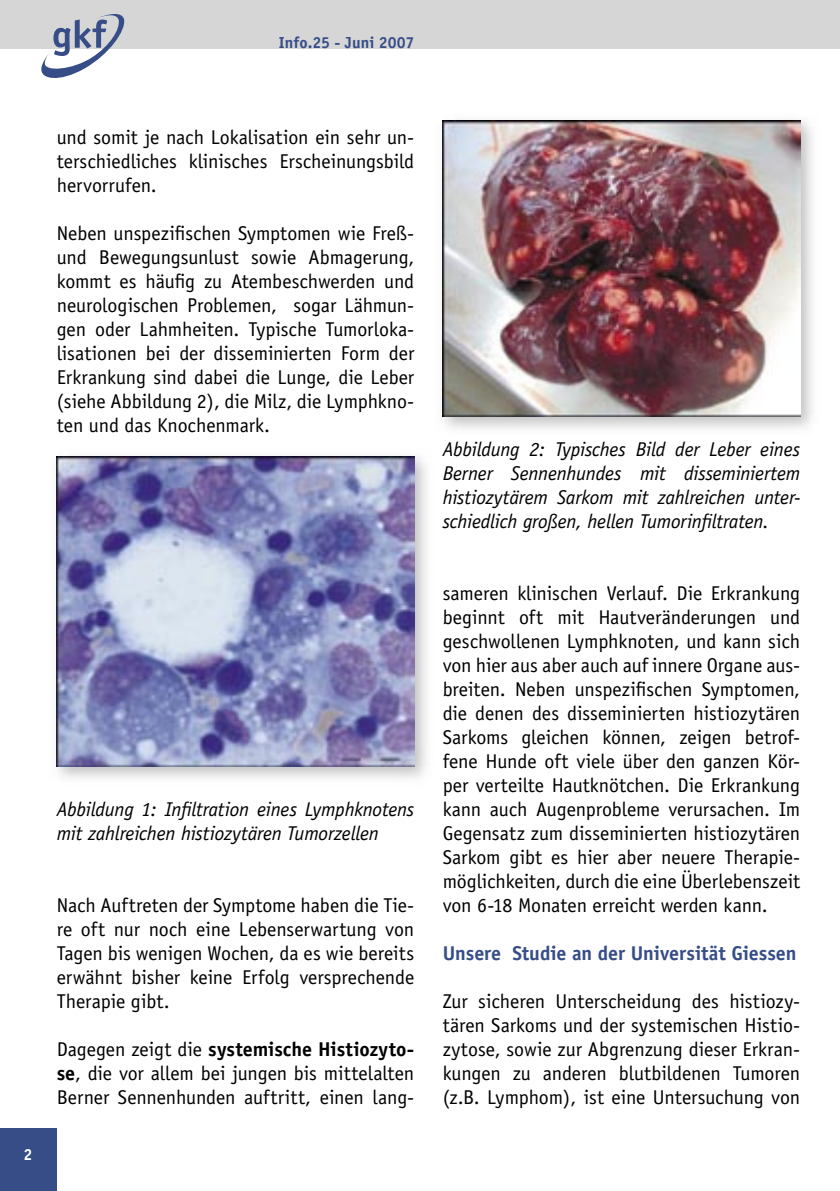
<style>
.page{position:relative;width:840px;height:1191px;background:#fff}
.page>*{position:absolute;margin:0;border:0;box-sizing:border-box;transform-origin:0 0}
.t1{font:20px/24px "Officina Sans";letter-spacing:-.005em;color:#000;text-align:justify}
.t2{font:italic 20px/24px "Officina Sans";letter-spacing:-.01em;color:#000;text-align:justify}
.t3{font:700 20px "Officina Sans";letter-spacing:-.005em;color:#374d88}
.t4{font:700 16px "Officina Sans";letter-spacing:.005em;color:#374d88}
.t5{font:700 16px "Officina Sans";color:#fff}
.s1{font-weight:700}
</style>
<div class="page">
<div style="left:0;top:0;width:839px;height:48px;background:#d6d6d6"></div>
<svg style="left:41px;top:14px;width:85px;height:64px"></svg>
<div style="left:0;top:1128px;width:57px;height:63px;background:#374d88"></div>
<hr style="left:839px;top:0;width:1px;height:48px;background:#d6d6d6">
<img style="left:56px;top:456px;width:371px;height:323px">
<img style="left:57px;top:456px;width:357px;height:310px">
<img style="left:442px;top:120px;width:371px;height:309px">
<img style="left:442px;top:120px;width:357px;height:296px">
<p class="t4" style="left:279px;top:33px;width:137px">Info.25 - Juni 2007</p>
<p class="t1" style="left:57px;top:125px;width:359px">und somit je nach Lokalisation ein sehr un&shy;terschiedliches klinisches Erscheinungsbild hervorrufen.</p>
<p class="t1" style="left:57px;top:221px;width:359px">Neben unspezifischen Symptomen wie Freß&shy;und Bewegungsunlust sowie Abmagerung, kommt es häufig zu Atembeschwerden und neurologischen Problemen, sogar Lähmun&shy;gen oder Lahmheiten. Typische Tumorloka&shy;lisationen bei der disseminierten Form der Erkrankung sind dabei die Lunge, die Leber (siehe Abbildung 2), die Milz, die Lymphkno&shy;ten und das Knochenmark.</p>
<p class="t5" style="left:23px;top:1144px;width:10px">2</p>
<p class="t2" style="left:57px;top:797px;width:359px">Abbildung 1: Infiltration eines Lymphknotens mit zahlreichen histiozytären Tumorzellen</p>
<p class="t1" style="left:57px;top:893px;width:359px">Nach Auftreten der Symptome haben die Tie&shy;re oft nur noch eine Lebenserwartung von Tagen bis wenigen Wochen, da es wie bereits erwähnt bisher keine Erfolg versprechende Therapie gibt.</p>
<p class="t1" style="left:57px;top:1037px;width:359px">Dagegen zeigt die <span class="s1">systemische Histiozyto&shy;se</span>, die vor allem bei jungen bis mittelalten Berner Sennenhunden auftritt, einen lang-</p>
<p class="t2" style="left:442px;top:437px;width:359px">Abbildung 2: Typisches Bild der Leber eines Berner Sennenhundes mit disseminiertem histiozytärem Sarkom mit zahlreichen unter&shy;schiedlich großen, hellen Tumorinfiltraten.</p>
<p class="t1" style="left:442px;top:581px;width:359px">sameren klinischen Verlauf. Die Erkrankung beginnt oft mit Hautveränderungen und geschwollenen Lymphknoten, und kann sich von hier aus aber auch auf innere Organe aus&shy;breiten. Neben unspezifischen Symptomen, die denen des disseminierten histiozytären Sarkoms gleichen können, zeigen betrof&shy;fene Hunde oft viele über den ganzen Kör&shy;per verteilte Hautknötchen. Die Erkrankung kann auch Augenprobleme verursachen. Im Gegensatz zum disseminierten histiozytären Sarkom gibt es hier aber neuere Therapie&shy;möglichkeiten, durch die eine Überlebenszeit von 6-18 Monaten erreicht werden kann.</p>
<p class="t3" style="left:442px;top:941px;width:355px">Unsere Studie an der Universität Giessen</p>
<p class="t1" style="left:442px;top:989px;width:359px">Zur sicheren Unterscheidung des histiozy&shy;tären Sarkoms und der systemischen Histio&shy;zytose, sowie zur Abgrenzung dieser Erkran&shy;kungen zu anderen blutbildenen Tumoren (z.B. Lymphom), ist eine Untersuchung von</p>
</div>
